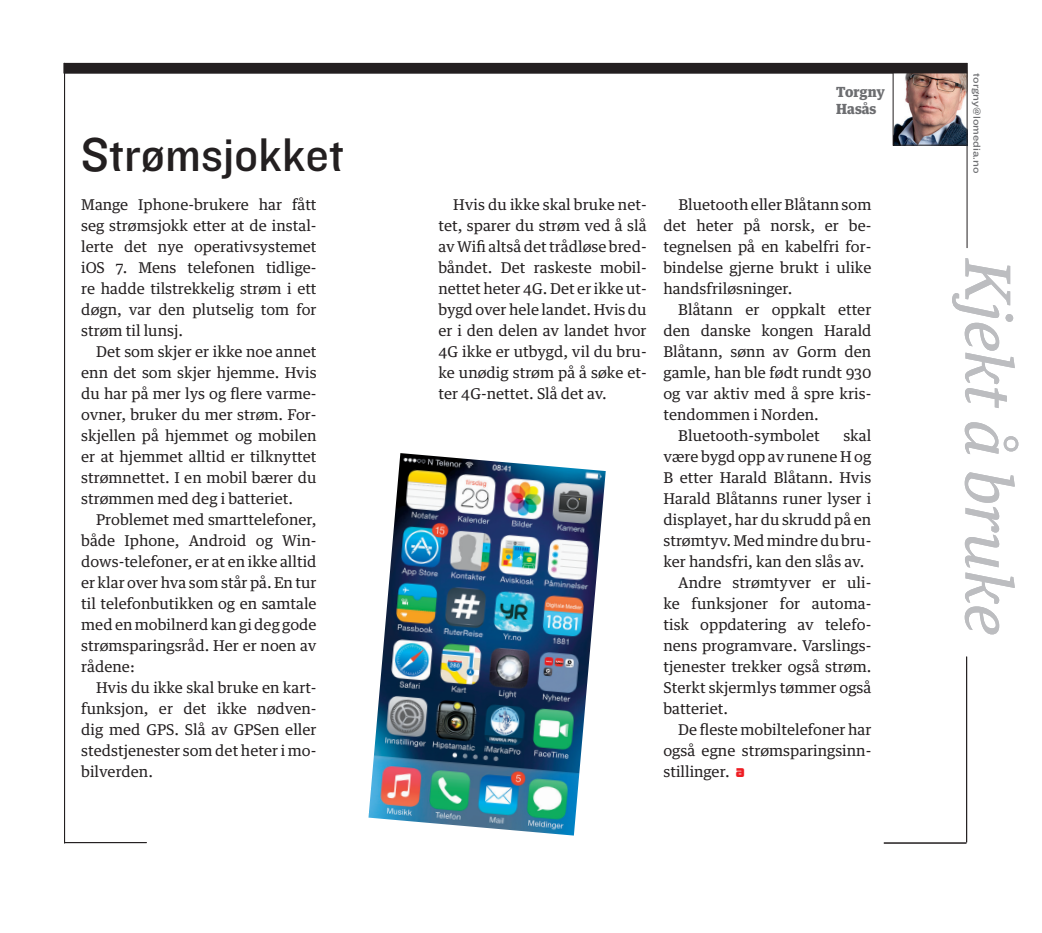
<style>
.page{position:relative;width:1042px;height:933px;background:#fff}
.page>*{position:absolute;margin:0;border:0;box-sizing:border-box;transform-origin:0 0}
.t1{font:italic 62.12px "Guardian Text Egyp";color:#bcbdc0}
.t2{font:49px "Knockout 31 Junior Middlewt";color:#231f20}
.t3{font:14.88px/21px "Guardian Text Egyp";color:#231f20;text-align:justify}
.t4{font:900 14px/17.5px "Guardian Text Egyp";color:#6c6d70}
.t5{font:10.5px "Knockout 33 Junior Heviwt";color:#6c6d70}
.s1{font-family:"Kimberley";color:#ee1d23}
</style>
<div class="page">
<hr style="left:966px;top:656px;width:1px;height:186px;background:#231f20">
<hr style="left:64px;top:63px;width:1px;height:780px;background:#231f20">
<hr style="left:884px;top:842px;width:82px;height:1px;background:#231f20">
<hr style="left:64px;top:842px;width:83px;height:1px;background:#231f20">
<hr style="left:967px;top:63px;width:1px;height:185px;background:#231f20">
<img style="left:895px;top:73px;width:70px;height:70px">
<div style="left:893px;top:71px;width:74px;height:74px;border:1px solid #231f20"></div>
<img style="left:368px;top:453px;width:238px;height:382px">
<div style="left:64px;top:63px;width:903px;height:10px;background:#231f20"></div>
<h2 class="t2" style="left:81px;top:121px;width:264px">Strømsjokket</h2>
<p class="t3" style="left:81px;top:193px;width:237px">Mange Iphone-brukere har fått seg strømsjokk etter at de instal&shy;lerte det nye operativsystemet iOS 7. Mens telefonen tidlige&shy;re hadde tilstrekkelig strøm i ett døgn, var den plutselig tom for strøm til lunsj.</p>
<p class="t3" style="left:81px;top:340px;width:237px;text-indent:15px">Det som skjer er ikke noe annet enn det som skjer hjemme. Hvis du har på mer lys og flere varme&shy;ovner, bruker du mer strøm. For&shy;skjellen på hjemmet og mobilen er at hjemmet alltid er tilknyttet strømnettet. I en mobil bærer du strømmen med deg i batteriet.</p>
<p class="t3" style="left:81px;top:508px;width:237px;text-indent:15px">Problemet med smarttelefoner, både Iphone, Android og Win&shy;dows-telefoner, er at en ikke alltid er klar over hva som står på. En tur til telefonbutikken og en samtale med en mobilnerd kan gi deg gode strømsparingsråd. Her er noen av rådene:</p>
<p class="t3" style="left:81px;top:676px;width:237px;text-indent:15px">Hvis du ikke skal bruke en kart&shy;funksjon, er det ikke nødven&shy;dig med GPS. Slå av GPSen eller stedstjenester som det heter i mo&shy;bilverden.</p>
<p class="t4" style="left:836px;top:82px;width:50px">Torgny<br>Hasås</p>
<p class="t3" style="left:438px;top:193px;width:210px;text-indent:15px">Hvis du ikke skal bruke net&shy;tet, sparer du strøm ved å slå av Wifi altså det trådløse bred&shy;båndet. Det raskeste mobil&shy;nettet heter 4G. Det er ikke ut&shy;bygd over hele landet. Hvis du er i den delen av landet hvor 4G ikke er utbygd, vil du bru&shy;ke unødig strøm på å søke et&shy;ter 4G-nettet. Slå det av.</p>
<p class="t3" style="left:663px;top:193px;width:209px;text-indent:15px">Bluetooth eller Blåtann som det heter på norsk, er be&shy;tegnelsen på en kabelfri for&shy;bindelse gjerne brukt i ulike handsfriløsninger.</p>
<p class="t3" style="left:678px;top:298px;width:195px">Blåtann er oppkalt etter</p>
<p class="t3" style="left:663px;top:319px;width:209px">den danske kongen Harald</p>
<p class="t3" style="left:663px;top:340px;width:209px">Blåtann, sønn av Gorm den</p>
<p class="t3" style="left:663px;top:361px;width:209px">gamle, han ble født rundt 930</p>
<p class="t3" style="left:663px;top:382px;width:209px">og var aktiv med å spre kris-</p>
<p class="t3" style="left:663px;top:403px;width:157px">tendommen i Norden.</p>
<p class="t3" style="left:678px;top:424px;width:143px">Bluetooth-symbolet</p>
<p class="t3" style="left:843px;top:424px;width:30px">skal</p>
<p class="t3" style="left:663px;top:445px;width:209px">være bygd opp av runene H og</p>
<p class="t3" style="left:663px;top:466px;width:209px">B etter Harald Blåtann. Hvis</p>
<p class="t3" style="left:663px;top:487px;width:209px">Harald Blåtanns runer lyser i</p>
<p class="t3" style="left:663px;top:508px;width:209px">displayet, har du skrudd på en</p>
<p class="t3" style="left:663px;top:529px;width:209px">strømtyv. Med mindre du bru-</p>
<p class="t3" style="left:663px;top:550px;width:202px">ker handsfri, kan den slås av.</p>
<p class="t3" style="left:678px;top:571px;width:195px">Andre strømtyver er uli-</p>
<p class="t3" style="left:663px;top:592px;width:209px">ke funksjoner for automa-</p>
<p class="t3" style="left:663px;top:613px;width:209px">tisk oppdatering av telefo-</p>
<p class="t3" style="left:663px;top:634px;width:209px">nens programvare. Varslings-</p>
<p class="t3" style="left:663px;top:655px;width:209px">tjenester trekker også strøm.</p>
<p class="t3" style="left:663px;top:676px;width:209px">Sterkt skjermlys tømmer også</p>
<p class="t3" style="left:663px;top:697px;width:66px">batteriet.</p>
<p class="t3" style="left:678px;top:718px;width:195px">De fleste mobiltelefoner har</p>
<p class="t3" style="left:663px;top:739px;width:209px">også egne strømsparingsinn-</p>
<p class="t3" style="left:663px;top:760px;width:83px">stillinger. <span class="s1">a</span></p>
<p class="t5" style="left:984px;top:73px;width:101px;rotate:90deg">torgny@lomedia.no</p>
<h1 class="t1" style="left:1039px;top:259px;width:377px;rotate:90deg">Kjekt å bruke</h1>
</div>
